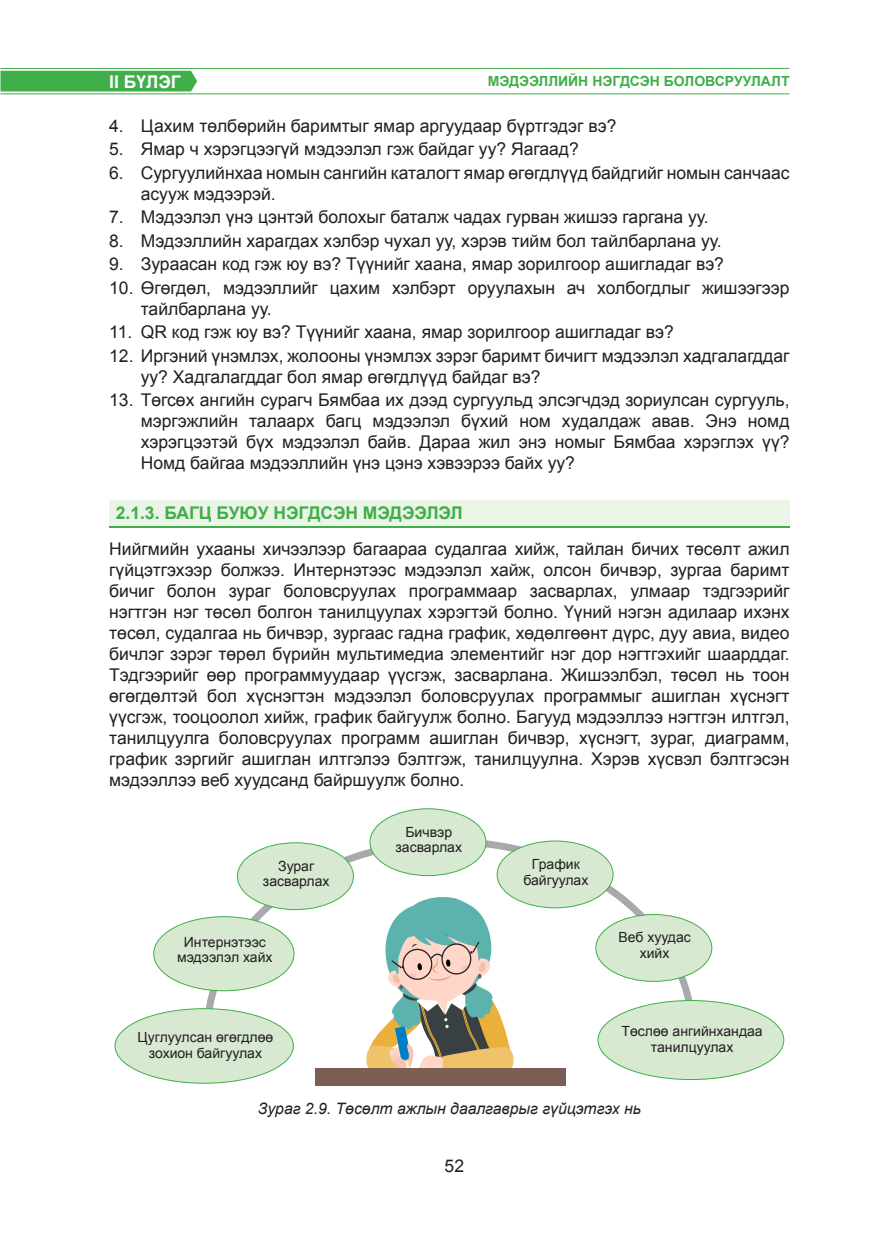
<style>
.page{position:relative;width:874px;height:1241px;background:#fff}
.page>*{position:absolute;margin:0;border:0;box-sizing:border-box;transform-origin:0 0}
.TEXT{font:17.5px/21px "Mogul Arial";color:#231f20}
.jijig_garchig{font:700 17.5px "Mogul Arial";color:#40ae49}
.t1{font:700 17.5px "Mogul Arial";color:#fff}
.zurag{font:italic 15.75px "Mogul Arial";color:#231f20}
.TEXT-2{font:14px/15.4px "Mogul Arial";color:#231f20;text-align:center}
.t2{font:700 14px "Mogul Arial";color:#40ae49}
</style>
<div class="page">
<hr style="left:0;top:68px;width:789px;height:1px;background:#40ae49">
<hr style="left:0;top:93px;width:789px;height:1px;background:#40ae49">
<div style="left:0;top:71px;width:197px;height:20px;background:#40ae49"></div>
<div style="left:109px;top:500px;width:680px;height:26px;background:#eaf4e7"></div>
<hr style="left:109px;top:526px;width:680px;height:1px;background:#40ae49">
<svg style="left:200px;top:835px;width:499px;height:235px"></svg>
<svg style="left:363px;top:895px;width:150px;height:172px"></svg>
<div style="left:315px;top:1067px;width:250px;height:18px;background:#7d5e54"></div>
<div style="left:115px;top:1008px;width:178px;height:75px;background:#d8e9d2;border-radius:50%"></div>
<div style="left:595px;top:914px;width:116px;height:67px;background:#d8e9d2;border-radius:50%"></div>
<div style="left:597px;top:1000px;width:186px;height:79px;background:#d8e9d2;border-radius:50%"></div>
<div style="left:154px;top:916px;width:140px;height:74px;background:#d8e9d2;border-radius:50%"></div>
<div style="left:497px;top:840px;width:115px;height:67px;background:#d8e9d2;border-radius:50%"></div>
<div style="left:237px;top:842px;width:116px;height:67px;background:#d8e9d2;border-radius:50%"></div>
<div style="left:237px;top:842px;width:116px;height:67px;border:1px solid #40ae49;border-radius:50%"></div>
<div style="left:370px;top:808px;width:115px;height:67px;background:#d8e9d2;border-radius:50%"></div>
<div style="left:369px;top:808px;width:117px;height:67px;border:1px solid #40ae49;border-radius:50%"></div>
<p class="t1" style="left:109px;top:70px;width:73px">II БҮЛЭГ</p>
<p class="t2" style="left:487px;top:71px;width:303px">МЭДЭЭЛЛИЙН НЭГДСЭН БОЛОВСРУУЛАЛТ</p>
<p class="TEXT" style="left:109px;top:115px;width:508px">4. Цахим төлбөрийн баримтыг ямар аргуудаар бүртгэдэг вэ?</p>
<p class="TEXT" style="left:109px;top:139px;width:471px">5. Ямар ч хэрэгцээгүй мэдээлэл гэж байдаг уу? Яагаад?</p>
<p class="TEXT" style="left:141px;top:162px;width:650px;text-indent:-31px">6. Сургуулийнхаа номын сангийн каталогт ямар өгөгдлүүд байдгийг номын санчаас асууж мэдээрэй.</p>
<p class="TEXT" style="left:109px;top:207px;width:600px">7. Мэдээлэл үнэ цэнтэй болохыг баталж чадах гурван жишээ гаргана уу.</p>
<p class="TEXT" style="left:109px;top:230px;width:613px">8. Мэдээллийн харагдах хэлбэр чухал уу, хэрэв тийм бол тайлбарлана уу.</p>
<p class="TEXT" style="left:109px;top:254px;width:616px">9. Зураасан код гэж юу вэ? Түүнийг хаана, ямар зорилгоор ашигладаг вэ?</p>
<p class="TEXT" style="left:141px;top:277px;width:650px;text-indent:-31px">10. Өгөгдөл, мэдээллийг цахим хэлбэрт оруулахын ач холбогдлыг жишээгээр тайлбарлана уу.</p>
<p class="TEXT" style="left:109px;top:322px;width:565px">11. QR код гэж юу вэ? Түүнийг хаана, ямар зорилгоор ашигладаг вэ?</p>
<p class="TEXT" style="left:141px;top:345px;width:650px;text-indent:-31px">12. Иргэний үнэмлэх, жолооны үнэмлэх зэрэг баримт бичигт мэдээлэл хадгалагддаг уу? Хадгалагддаг бол ямар өгөгдлүүд байдаг вэ?</p>
<p class="TEXT" style="left:141px;top:390px;width:650px;text-align:justify;text-indent:-31px">13. Төгсөх ангийн сурагч Бямбаа их дээд сургуульд элсэгчдэд зориулсан сургууль, мэргэжлийн талаарх багц мэдээлэл бүхий ном худалдаж авав. Энэ номд хэрэгцээтэй бүх мэдээлэл байв. Дараа жил энэ номыг Бямбаа хэрэглэх үү?<br>Номд байгаа мэдээллийн үнэ цэнэ хэвээрээ байх уу?</p>
<p class="jijig_garchig" style="left:116px;top:501px;width:348px">2.1.3. БАГЦ БУЮУ НЭГДСЭН МЭДЭЭЛЭЛ</p>
<p class="TEXT" style="left:109px;top:538px;width:681px;text-align:justify">Нийгмийн ухааны хичээлээр багаараа судалгаа хийж, тайлан бичих төсөлт ажил гүйцэтгэхээр болжээ. Интернэтээс мэдээлэл хайж, олсон бичвэр, зургаа баримт бичиг болон зураг боловсруулах программаар засварлах, улмаар тэдгээрийг нэгтгэн нэг төсөл болгон танилцуулах хэрэгтэй болно. Үүний нэгэн адилаар ихэнх төсөл, судалгаа нь бичвэр, зургаас гадна график, хөдөлгөөнт дүрс, дуу авиа, видео бичлэг зэрэг төрөл бүрийн мультимедиа элементийг нэг дор нэгтгэхийг шаарддаг.<br>Тэдгээрийг өөр программуудаар үүсгэж, засварлана. Жишээлбэл, төсөл нь тоон өгөгдөлтэй бол хүснэгтэн мэдээлэл боловсруулах программыг ашиглан хүснэгт үүсгэж, тооцоолол хийж, график байгуулж болно. Багууд мэдээллээ нэгтгэн илтгэл, танилцуулга боловсруулах программ ашиглан бичвэр, хүснэгт, зураг, диаграмм, график зэргийг ашиглан илтгэлээ бэлтгэж, танилцуулна. Хэрэв хүсвэл бэлтгэсэн мэдээллээ веб хуудсанд байршуулж болно.</p>
<p class="TEXT-2" style="left:263px;top:858px;width:68px">Зураг засварлах</p>
<p class="TEXT-2" style="left:177px;top:934px;width:97px">Интернэтээс мэдээлэл хайх</p>
<p class="TEXT-2" style="left:137px;top:1029px;width:137px">Цуглуулсан өгөгдлөө зохион байгуулах</p>
<p class="TEXT-2" style="left:395px;top:824px;width:68px">Бичвэр засварлах</p>
<p class="TEXT-2" style="left:523px;top:856px;width:67px">График байгуулах</p>
<p class="TEXT-2" style="left:618px;top:929px;width:74px">Веб хуудас хийх</p>
<p class="TEXT-2" style="left:621px;top:1023px;width:143px">Төслөө ангийнхандаа танилцуулах</p>
<p class="zurag" style="left:257px;top:1098px;width:384px">Зураг 2.9. Төсөлт ажлын даалгаврыг гүйцэтгэх нь</p>
<p class="TEXT" style="left:444px;top:1155px;width:21px">52</p>
</div>
